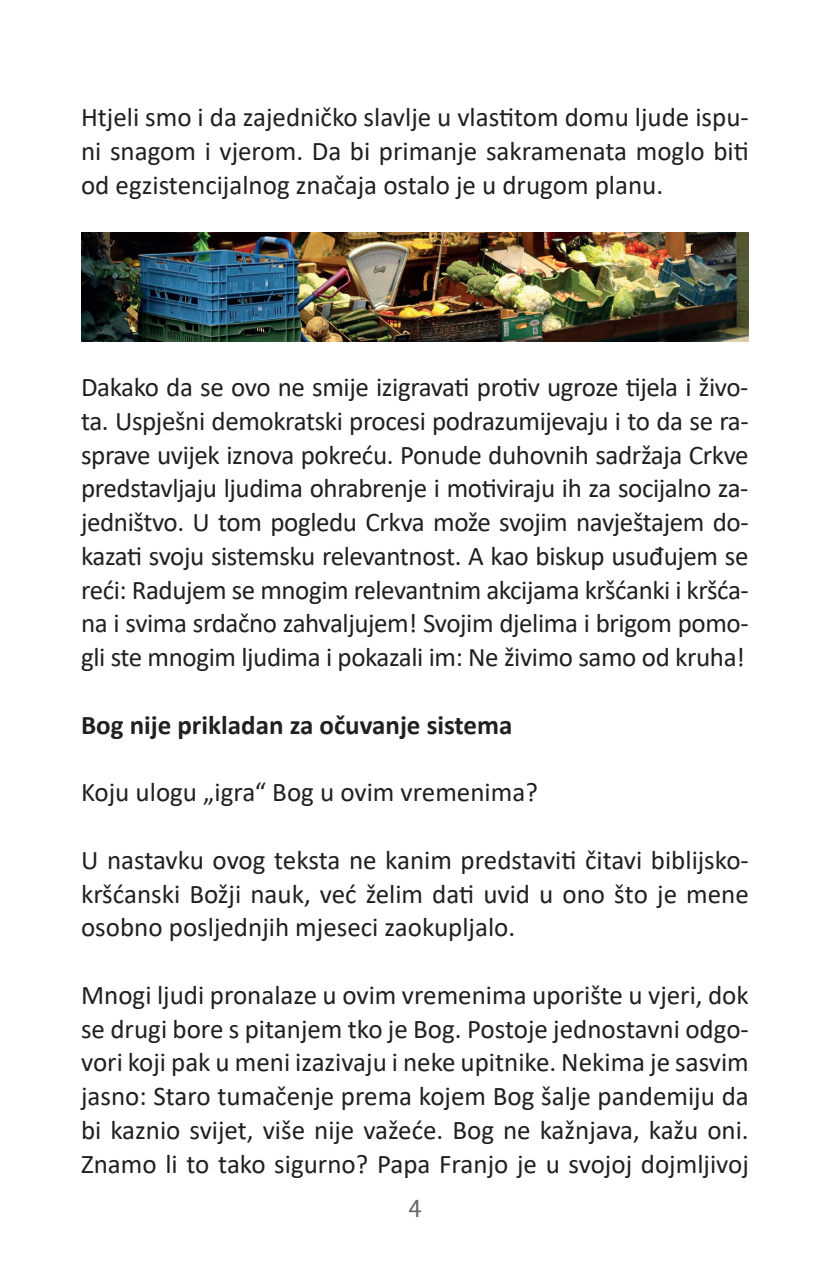
<style>
.page{position:relative;width:830px;height:1276px;background:#fff}
.page>*{position:absolute;margin:0;border:0;box-sizing:border-box;transform-origin:0 0}
.t1{font:27px/33.8px "Calibri";color:#231f20;text-align:justify}
.t2{font:700 27px "Calibri";color:#231f20}
.t3{font:27px "Agfa Rotis Semisans";color:#636366}
</style>
<div class="page">
<img style="left:81px;top:233px;width:667px;height:108px">
<p class="t1" style="left:81px;top:99px;width:669px">Htjeli smo i da zajedničko slavlje u vlastitom domu ljude ispu&shy;ni snagom i vjerom. Da bi primanje sakramenata moglo biti od egzistencijalnog značaja ostalo je u drugom planu.</p>
<p class="t1" style="left:81px;top:369px;width:669px">Dakako da se ovo ne smije izigravati protiv ugroze tijela i živo&shy;ta. Uspješni demokratski procesi podrazumijevaju i to da se ra&shy;sprave uvijek iznova pokreću. Ponude duhovnih sadržaja Crkve predstavljaju ljudima ohrabrenje i motiviraju ih za socijalno za&shy;jedništvo. U tom pogledu Crkva može svojim navještajem do&shy;kazati svoju sistemsku relevantnost. A kao biskup usuđujem se reći: Radujem se mnogim relevantnim akcijama kršćanki i kršća&shy;na i svima srdačno zahvaljujem! Svojim djelima i brigom pomo&shy;gli ste mnogim ljudima i pokazali im: Ne živimo samo od kruha!</p>
<p class="t2" style="left:81px;top:705px;width:432px">Bog nije prikladan za očuvanje sistema</p>
<p class="t1" style="left:81px;top:774px;width:458px">Koju ulogu „igra“ Bog u ovim vremenima?</p>
<p class="t1" style="left:81px;top:842px;width:669px">U nastavku ovog teksta ne kanim predstaviti čitavi biblijsko&shy;kršćanski Božji nauk, već želim dati uvid u ono što je mene osobno posljednjih mjeseci zaokupljalo.</p>
<p class="t1" style="left:81px;top:977px;width:669px">Mnogi ljudi pronalaze u ovim vremenima uporište u vjeri, dok se drugi bore s pitanjem tko je Bog. Postoje jednostavni odgo&shy;vori koji pak u meni izazivaju i neke upitnike. Nekima je sasvim jasno: Staro tumačenje prema kojem Bog šalje pandemiju da bi kaznio svijet, više nije važeće. Bog ne kažnjava, kažu oni.<br>Znamo li to tako sigurno? Papa Franjo je u svojoj dojmljivoj</p>
<p class="t3" style="left:408px;top:1192px;width:15px">4</p>
</div>
